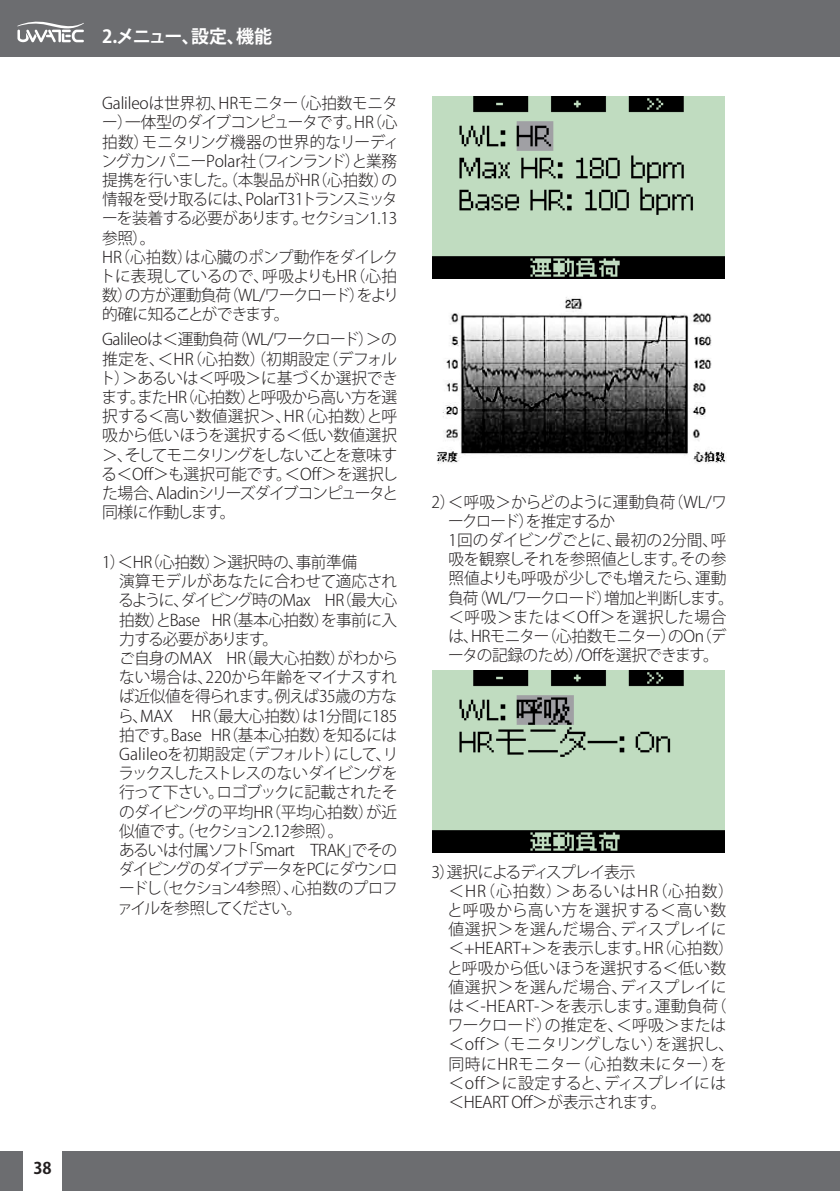
<style>
.page{position:relative;width:840px;height:1191px;background:#fff}
.page>*{position:absolute;margin:0;border:0;box-sizing:border-box;transform-origin:0 0}
.t1{font:700 18px "Koz Go Pro";letter-spacing:-.08em;color:#fff}
.NORMALE{font:300 16px/19.2px "Koz Go Pro";letter-spacing:-.03em;color:#231f20;text-align:justify}
.NORMALE-2{font:300 16px/19.2px "Koz Go Pro";letter-spacing:.005em;color:#231f20}
.NORMALE-3{font:300 16px/19.2px "Koz Go Pro";letter-spacing:-.055em;color:#231f20}
.NORMALE-4{font:300 16px "Koz Go Pro";letter-spacing:-.095em;color:#231f20}
.t2{font:700 16px "Koz Go Pro";color:#231f20}
</style>
<div class="page">
<hr style="left:839px;top:0;width:1px;height:57px;background:#6c6d70">
<div style="left:62px;top:1151px;width:777px;height:40px;background:#6c6d70"></div>
<hr style="left:839px;top:1151px;width:1px;height:40px;background:#6c6d70">
<div style="left:0;top:1151px;width:23px;height:40px;background:#6c6d70"></div>
<div style="left:0;top:0;width:839px;height:57px;background:#6c6d70"></div>
<svg style="left:17px;top:22px;width:67px;height:20px"></svg>
<img style="left:432px;top:96px;width:292px;height:183px">
<img style="left:436px;top:297px;width:290px;height:167px">
<img style="left:432px;top:670px;width:292px;height:182px">
<p class="t2" style="left:33px;top:1157px;width:20px">38</p>
<p class="t1" style="left:102px;top:25px;width:171px">2.メニュー、設定、機能</p>
<p class="NORMALE" style="left:101px;top:94px;width:299px">Galileoは世界初、HRモニター（心拍数モニター）一体型のダイブコンピュータです。HR（心拍数）モニタリング機器の世界的なリーディングカンパニーPolar社（フィンランド）と業務提携を行いました。（本製品がHR（心拍数）の情報を受け取るには、PolarT31トランスミッターを装着する必要があります。セクション1.13参照）。</p>
<p class="NORMALE" style="left:100px;top:247px;width:300px">HR（心拍数）は心臓のポンプ動作をダイレクトに表現しているので、呼吸よりもHR（心拍数）の方が運動負荷（WL/ワークロード）をより的確に知ることができます。</p>
<p class="NORMALE" style="left:100px;top:330px;width:300px">Galileoは＜運動負荷（WL/ワークロード）＞の推定を、＜HR（心拍数）（初期設定（デフォルト）＞あるいは＜呼吸＞に基づくか選択できます。またHR（心拍数）と呼吸から高い方を選択する＜高い数値選択＞、HR（心拍数）と呼吸から低いほうを選択する＜低い数値選択＞、そしてモニタリングをしないことを意味する＜Off＞も選択可能です。＜Off＞を選択した場合、Aladinシリーズダイブコンピュータと同様に作動します。</p>
<p class="NORMALE" style="left:102px;top:552px;width:256px">1）＜HR（心拍数）＞選択時の、事前準備</p>
<p class="NORMALE" style="left:118px;top:572px;width:280px">演算モデルがあなたに合わせて適応されるように、ダイビング時のMax HR（最大心拍数）とBase HR（基本心拍数）を事前に入力する必要があります。</p>
<p class="NORMALE" style="left:118px;top:648px;width:282px">ご自身のMAX HR（最大心拍数）がわからない場合は、220から年齢をマイナスすれば近似値を得られます。例えば35歳の方なら、MAX HR（最大心拍数）は1分間に185拍です。Base HR（基本心拍数）を知るにはGalileoを初期設定（デフォルト）にして、リラックスしたストレスのないダイビングを行って下さい。ロゴブックに記載されたそのダイビングの平均HR（平均心拍数）が近似値です。（セクション2.12参照）。</p>
<p class="NORMALE" style="left:117px;top:840px;width:282px">あるいは付属ソフト「Smart TRAK」でそのダイビングのダイブデータをPCにダウンロードし（セクション4参照）、心拍数のプロファイルを参照してください。</p>
<p class="NORMALE-3" style="left:448px;top:492px;width:280px;text-indent:-17px">2）＜呼吸＞からどのように運動負荷（WL/ワークロード）を推定するか</p>
<p class="NORMALE" style="left:448px;top:530px;width:287px;text-align:left">1回のダイビングごとに、最初の2分間、呼吸を観察しそれを参照値とします。その参照値よりも呼吸が少しでも増えたら、運動負荷（WL/ワークロード）増加と判断します。</p>
<p class="NORMALE" style="left:448px;top:607px;width:279px">＜呼吸＞または＜Off＞を選択した場合は、HRモニター（心拍数モニター）のOn（データの記録のため）/Offを選択できます。</p>
<p class="NORMALE-4" style="left:431px;top:861px;width:205px">3）選択によるディスプレイ表示</p>
<p class="NORMALE-2" style="left:447px;top:881px;width:288px">＜HR（心拍数）＞あるいはHR（心拍数）と呼吸から高い方を選択する＜高い数値選択＞を選んだ場合、ディスプレイに＜+HEART+＞を表示します。HR（心拍数）と呼吸から低いほうを選択する＜低い数値選択＞を選んだ場合、ディスプレイには＜-HEART-＞を表示します。運動負荷（ワークロード）の推定を、＜呼吸＞または＜off＞（モニタリングしない）を選択し、同時にHRモニター（心拍数未にター）を＜off＞に設定すると、ディスプレイには＜HEART Off＞が表示されます。</p>
</div>
